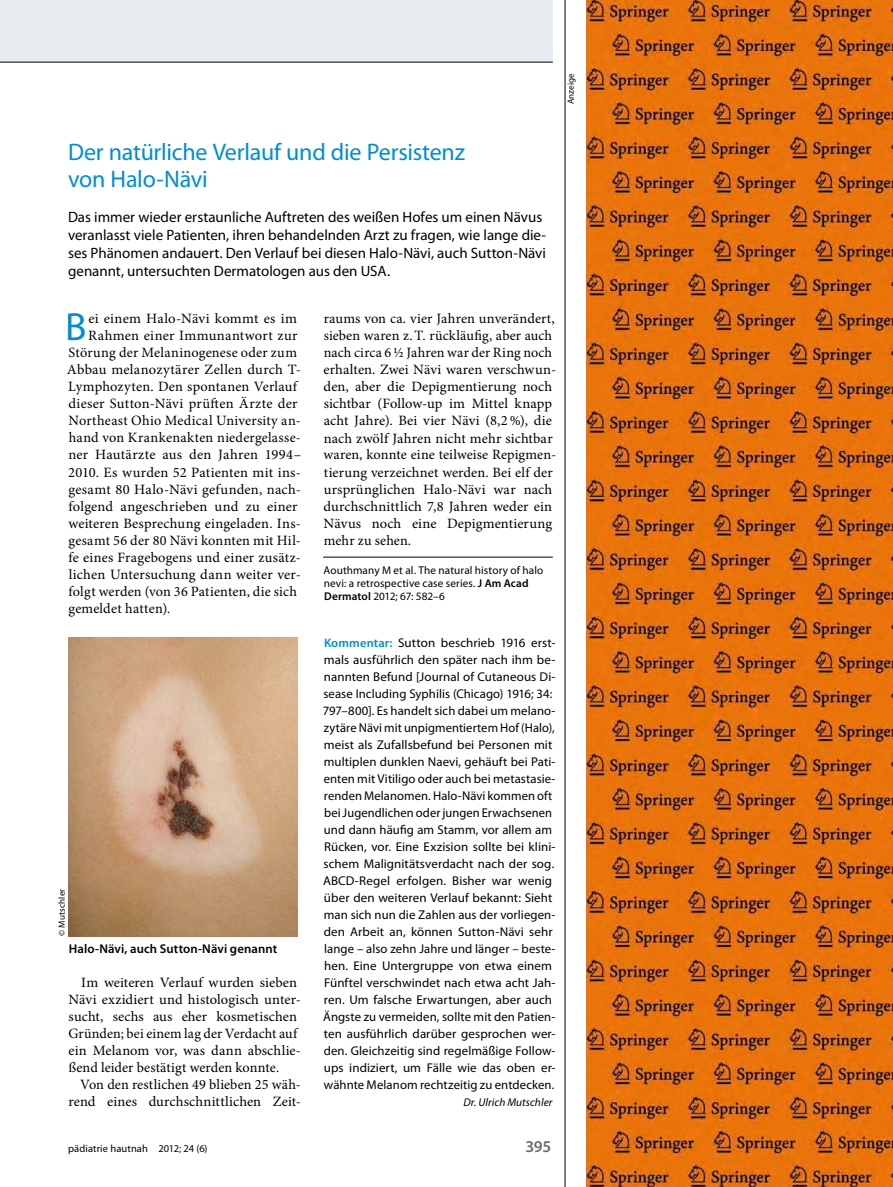
<style>
.page{position:relative;width:893px;height:1187px;background:#fff}
.page>*{position:absolute;margin:0;border:0;box-sizing:border-box;transform-origin:0 0}
.t1{font:39.45px "Myriad Pro";color:#008ecf}
.t2{font:24px/27px "Myriad Pro";letter-spacing:-.01em;color:#008ecf}
.t3{font:600 16.5px "Myriad Pro";color:#6e6d67}
.t4{font:15px/18px "Myriad Pro";color:#000}
.t5{font:14.25px/17px "Minion Pro";letter-spacing:.01em;color:#000}
.t6{font:12.75px/17px "Myriad Pro";letter-spacing:.005em;color:#000}
.t7{font:600 12.75px "Myriad Pro";letter-spacing:.005em;color:#000}
.t8{font:11.25px/12.8px "Myriad Pro";letter-spacing:.01em;color:#000}
.t9{font:italic 11.25px "Myriad Pro";letter-spacing:.005em;color:#000}
.t10{font:10.5px "Myriad Pro";letter-spacing:.01em;color:#000}
.t11{font:9px "Myriad Pro";letter-spacing:.02em;color:#000}
.s1{font-weight:600}
.s2{font-weight:600;font-size:12.3px;color:#008ecf}
</style>
<div class="page">
<hr style="left:323px;top:557px;width:230px;height:1px;background:#000">
<img style="left:68px;top:637px;width:230px;height:298px">
<hr style="left:565px;top:0;width:1px;height:1186px;background:#000">
<div style="left:0;top:0;width:553px;height:62px;background:#e6ecf0"></div>
<hr style="left:0;top:62px;width:553px;height:1px;background:#000">
<img style="left:587px;top:0;width:306px;height:1186px">
<p class="t11" style="left:565px;top:104px;width:33px;rotate:-90deg">Anzeige</p>
<h2 class="t2" style="left:68px;top:138px;width:398px">Der natürliche Verlauf und die Persistenz von Halo-Nävi</h2>
<p class="t4" style="left:68px;top:208px;width:480px">Das immer wieder erstaunliche Auftreten des weißen Hofes um einen Nävus veranlasst viele Patienten, ihren behandelnden Arzt zu fragen, wie lange die&shy;ses Phänomen andauert. Den Verlauf bei diesen Halo-Nävi, auch Sutton-Nävi genannt, untersuchten Dermatologen aus den USA.</p>
<h1 class="t1" style="left:65px;top:303px;width:23px">B</h1>
<p class="t5" style="left:88px;top:310px;width:210px">ei einem Halo-Nävi kommt es im</p>
<p class="t5" style="left:324px;top:310px;width:234px">raums von ca. vier Jahren unverändert, sieben waren z.T. rückläufig, aber auch nach circa 6½ Jahren war der Ring noch erhalten. Zwei Nävi waren verschwun&shy;den, aber die Depigmentierung noch sichtbar (Follow-up im Mittel knapp acht Jahre). Bei vier Nävi (8,2%), die nach zwölf Jahren nicht mehr sichtbar waren, konnte eine teilweise Repigmen&shy;tierung verzeichnet werden. Bei elf der ursprünglichen Halo-Nävi war nach durchschnittlich 7,8 Jahren weder ein Nävus noch eine Depigmentierung mehr zu sehen.</p>
<p class="t8" style="left:323px;top:564px;width:221px">Aouthmany M et al. The natural history of halo nevi: a retrospective case series. <span class="s1">J Am Acad<br>Dermatol</span> 2012; 67: 582–6</p>
<p class="t6" style="left:323px;top:633px;width:234px"><span class="s2">Kommentar:</span> Sutton beschrieb 1916 erst&shy;mals ausführlich den später nach ihm be&shy;nannten Befund [Journal of Cutaneous Di&shy;sease Including Syphilis (Chicago) 1916; 34:<br>797–800]. Es handelt sich dabei um melano&shy;zytäre Nävi mit unpigmentiertem Hof (Halo), meist als Zufallsbefund bei Personen mit multiplen dunklen Naevi, gehäuft bei Pati&shy;enten mit Vitiligo oder auch bei metastasie&shy;renden Melanomen. Halo-Nävi kommen oft bei Jugendlichen oder jungen Erwachsenen und dann häufig am Stamm, vor allem am Rücken, vor. Eine Exzision sollte bei klini&shy;schem Malignitätsverdacht nach der sog.<br>ABCD-Regel erfolgen. Bisher war wenig über den weiteren Verlauf bekannt: Sieht man sich nun die Zahlen aus der vorliegen&shy;den Arbeit an, können Sutton-Nävi sehr lange – also zehn Jahre und länger – beste&shy;hen. Eine Untergruppe von etwa einem Fünftel verschwindet nach etwa acht Jah&shy;ren. Um falsche Erwartungen, aber auch Ängste zu vermeiden, sollte mit den Patien&shy;ten ausführlich darüber gesprochen wer&shy;den. Gleichzeitig sind regelmäßige Follow&shy;ups indiziert, um Fälle wie das oben er&shy;wähnte Melanom rechtzeitig zu entdecken.</p>
<p class="t9" style="left:463px;top:1095px;width:91px">Dr. Ulrich Mutschler</p>
<p class="t5" style="left:88px;top:327px;width:211px">Rahmen einer Immunantwort zur</p>
<p class="t5" style="left:69px;top:344px;width:230px">Störung der Melaninogenese oder zum</p>
<p class="t5" style="left:67px;top:361px;width:236px">Abbau melanozytärer Zellen durch T-</p>
<p class="t5" style="left:68px;top:378px;width:230px">Lymphozyten. Den spontanen Verlauf</p>
<p class="t5" style="left:68px;top:395px;width:231px">dieser Sutton-Nävi prüften Ärzte der</p>
<p class="t5" style="left:69px;top:412px;width:234px">Northeast Ohio Medical University an-</p>
<p class="t5" style="left:69px;top:429px;width:234px">hand von Krankenakten niedergelasse-</p>
<p class="t5" style="left:69px;top:446px;width:234px">ner Hautärzte aus den Jahren 1994–</p>
<p class="t5" style="left:68px;top:463px;width:234px">2010. Es wurden 52 Patienten mit ins-</p>
<p class="t5" style="left:69px;top:480px;width:234px">gesamt 80 Halo-Nävi gefunden, nach-</p>
<p class="t5" style="left:69px;top:497px;width:230px">folgend angeschrieben und zu einer</p>
<p class="t5" style="left:68px;top:514px;width:234px">weiteren Besprechung eingeladen. Ins-</p>
<p class="t5" style="left:69px;top:531px;width:234px">gesamt 56 der 80 Nävi konnten mit Hil-</p>
<p class="t5" style="left:69px;top:548px;width:234px">fe eines Fragebogens und einer zusätz-</p>
<p class="t5" style="left:69px;top:565px;width:234px">lichen Untersuchung dann weiter ver-</p>
<p class="t5" style="left:69px;top:582px;width:230px">folgt werden (von 36 Patienten, die sich</p>
<p class="t5" style="left:69px;top:599px;width:103px">gemeldet hatten).</p>
<p class="t11" style="left:56px;top:935px;width:49px;rotate:-90deg">© Mutschler</p>
<p class="t7" style="left:69px;top:940px;width:210px">Halo-Nävi, auch Sutton-Nävi genannt</p>
<p class="t5" style="left:68px;top:974px;width:234px;text-indent:13px">Im weiteren Verlauf wurden sieben Nävi exzidiert und histologisch unter&shy;sucht, sechs aus eher kosmetischen Gründen; bei einem lag der Verdacht auf ein Melanom vor, was dann abschlie&shy;ßend leider bestätigt werden konnte.</p>
<p class="t5" style="left:69px;top:1076px;width:234px;text-align:right">Von den restlichen 49 blieben 25 wäh&shy;rend eines durchschnittlichen Zeit-</p>
<p class="t10" style="left:68px;top:1141px;width:141px">pädiatrie hautnah 2012; 24 (6)</p>
<p class="t3" style="left:525px;top:1135px;width:27px">395</p>
</div>
